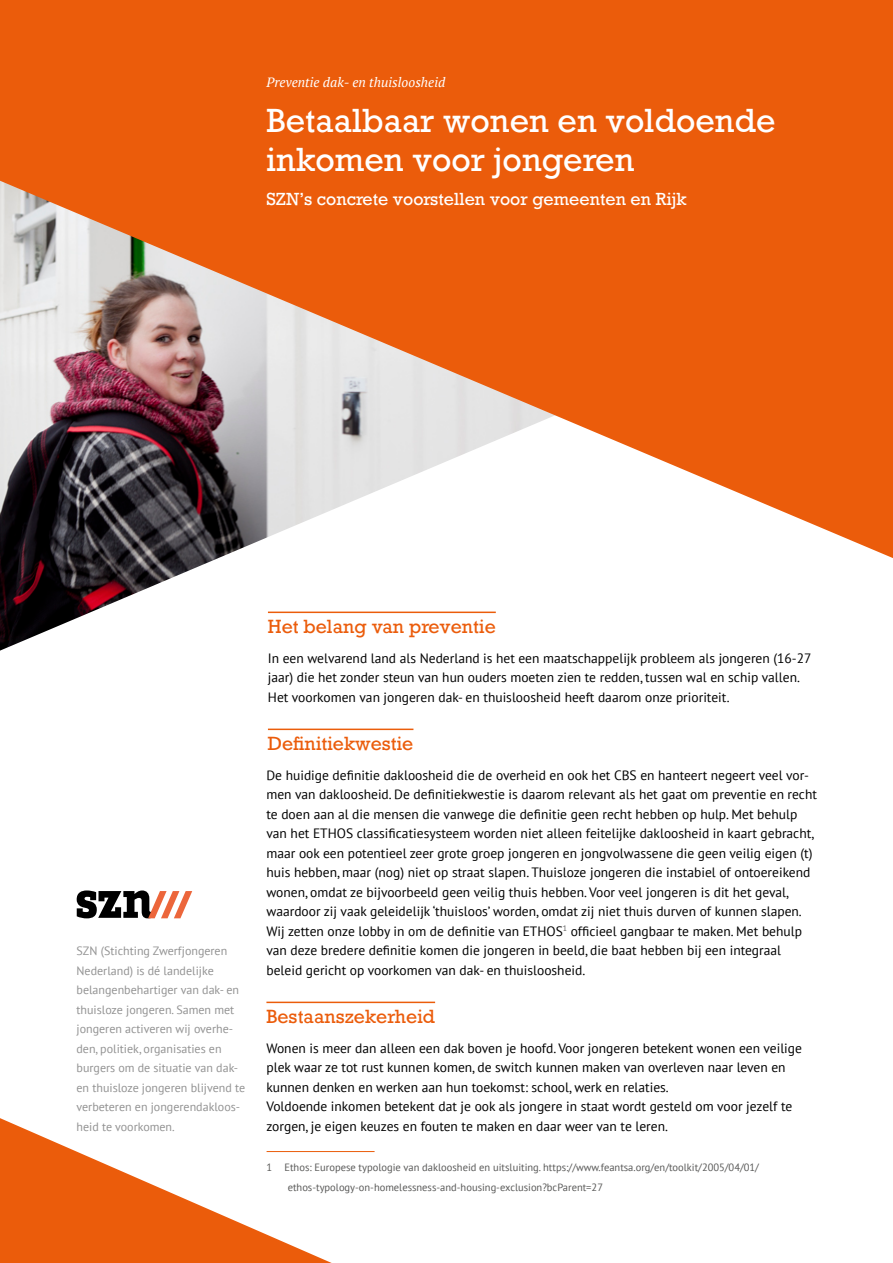
<style>
.page{position:relative;width:893px;height:1263px;background:#fff}
.page>*{position:absolute;margin:0;border:0;box-sizing:border-box;transform-origin:0 0}
.t1{font:31.5px/39px "Rockwell";color:#fff}
.t2{font:18px "Rockwell";color:#eb5c0b}
.t3{font:16.5px "Rockwell";color:#fff}
.t4{font:13.5px/19.5px "PT Sans";color:#000}
.t5{font:italic 13.5px "PT Serif";color:#fff}
.t6{font:12px/19.5px "PT Sans";color:#929292}
.t7{font:10.5px/19.5px "PT Sans";color:#575756}
</style>
<div class="page">
<img style="left:0;top:558px;width:496px;height:93px">
<svg style="left:0;top:67px;width:893px;height:491px;background:#da7f4d"></svg>
<svg style="left:77px;top:890px;width:115px;height:28px"></svg>
<hr style="left:268px;top:611px;width:228px;height:2px;background:#eb5d0b">
<hr style="left:268px;top:728px;width:145px;height:2px;background:#eb5d0b">
<hr style="left:266px;top:1001px;width:169px;height:2px;background:#eb5d0b">
<hr style="left:267px;top:1151px;width:108px;height:1px;background:#eb5d0b">
<svg style="left:0;top:1118px;width:332px;height:145px"></svg>
<div style="left:0;top:0;width:893px;height:67px;background:#eb5c0b"></div>
<p class="t5" style="left:266px;top:74px;width:180px">Preventie dak- en thuisloosheid</p>
<h1 class="t1" style="left:266px;top:102px;width:511px">Betaalbaar wonen en voldoende inkomen voor jongeren</h1>
<p class="t3" style="left:266px;top:189px;width:422px">SZN’s concrete voorstellen voor gemeenten en Rijk</p>
<p class="t6" style="left:77px;top:941px;width:170px">SZN (Stichting Zwerfjongeren<br>Nederland) is dé landelijke belangenbehartiger van dak- en thuisloze jongeren. Samen met jongeren activeren wij overhe&shy;den, politiek, organisaties en burgers om de situatie van dak&shy;en thuisloze jongeren blijvend te verbeteren en jongerendakloos&shy;heid te voorkomen.</p>
<h2 class="t2" style="left:268px;top:615px;width:229px">Het belang van preventie</h2>
<p class="t4" style="left:268px;top:648px;width:545px">In een welvarend land als Nederland is het een maatschappelijk probleem als jongeren (16-27 jaar) die het zonder steun van hun ouders moeten zien te redden, tussen wal en schip vallen.<br>Het voorkomen van jongeren dak- en thuisloosheid heeft daarom onze prioriteit.</p>
<h2 class="t2" style="left:268px;top:732px;width:147px">Definitiekwestie</h2>
<p class="t4" style="left:266px;top:765px;width:552px">De huidige definitie dakloosheid die de overheid en ook het CBS en hanteert negeert veel vor&shy;men van dakloosheid. De definitiekwestie is daarom relevant als het gaat om preventie en recht te doen aan al die mensen die vanwege die definitie geen recht hebben op hulp. Met behulp van het ETHOS classificatiesysteem worden niet alleen feitelijke dakloosheid in kaart gebracht, maar ook een potentieel zeer grote groep jongeren en jongvolwassene die geen veilig eigen (t) huis hebben, maar (nog) niet op straat slapen. Thuisloze jongeren die instabiel of ontoereikend wonen, omdat ze bijvoorbeeld geen veilig thuis hebben. Voor veel jongeren is dit het geval, waardoor zij vaak geleidelijk ‘thuisloos’ worden, omdat zij niet thuis durven of kunnen slapen.<br>Wij zetten onze lobby in om de definitie van ETHOS<sup>1</sup> officieel gangbaar te maken. Met behulp van deze bredere definitie komen die jongeren in beeld, die baat hebben bij een integraal beleid gericht op voorkomen van dak- en thuisloosheid.</p>
<h2 class="t2" style="left:266px;top:1005px;width:170px">Bestaanszekerheid</h2>
<p class="t4" style="left:266px;top:1038px;width:537px">Wonen is meer dan alleen een dak boven je hoofd. Voor jongeren betekent wonen een veilige plek waar ze tot rust kunnen komen, de switch kunnen maken van overleven naar leven en kunnen denken en werken aan hun toekomst: school, werk en relaties.<br>Voldoende inkomen betekent dat je ook als jongere in staat wordt gesteld om voor jezelf te zorgen, je eigen keuzes en fouten te maken en daar weer van te leren.</p>
<p class="t7" style="left:288px;top:1157px;width:473px;text-indent:-21px">1 Ethos: Europese typologie van dakloosheid en uitsluiting. https://www.feantsa.org/en/toolkit/2005/04/01/ ethos-typology-on-homelessness-and-housing-exclusion?bcParent=27</p>
</div>
